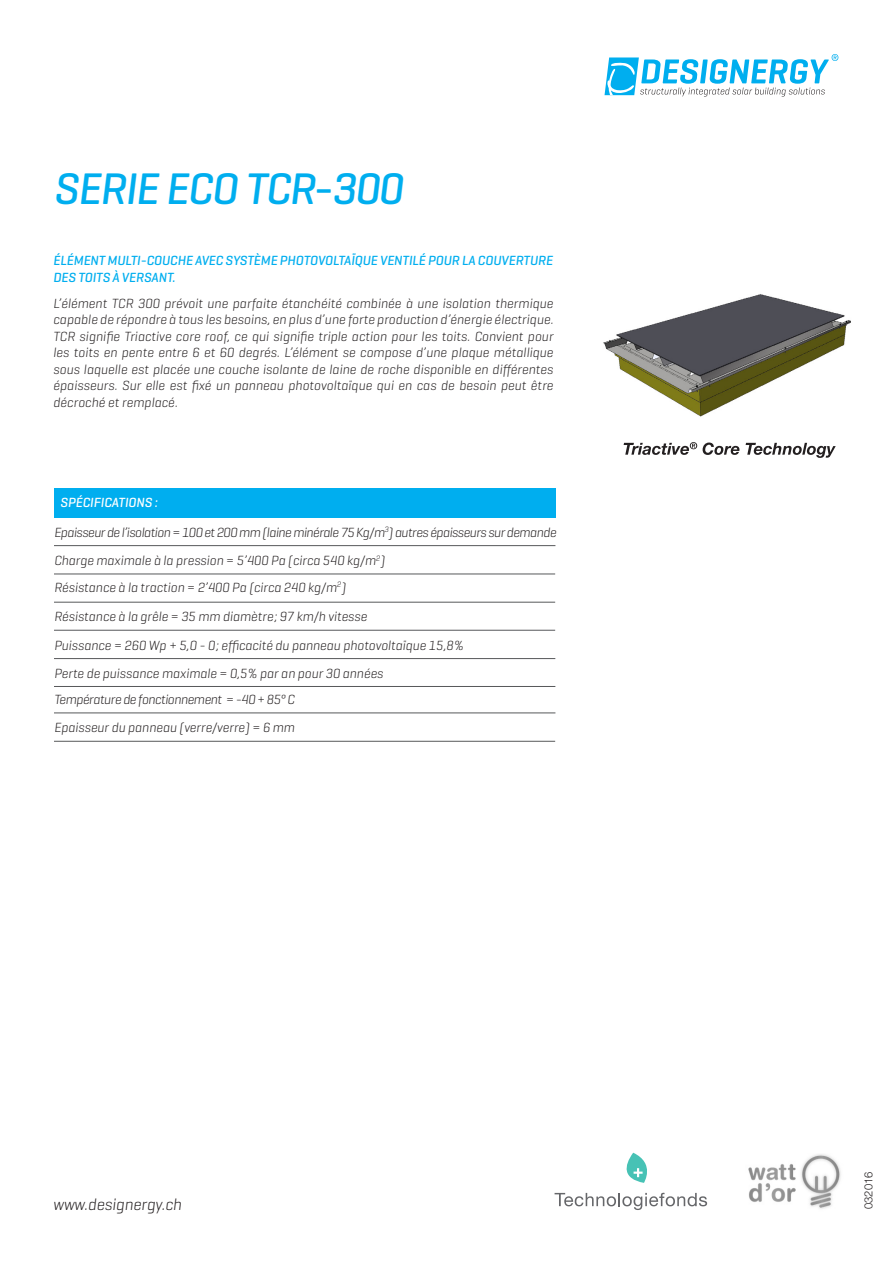
<style>
.page{position:relative;width:893px;height:1263px;background:#fff}
.page>*{position:absolute;margin:0;border:0;box-sizing:border-box;transform-origin:0 0}
.t1{font:italic 500 45px "Geogrotesque";letter-spacing:-.03em;color:#00aeef}
.t2{font:italic 300 16.5px "Geogrotesque";color:#231f20}
.t3{font:italic 300 13.5px/16.5px "Geogrotesque";color:#231f20;text-align:justify}
.t4{font:italic 500 13.5px/16.5px "Geogrotesque";letter-spacing:-.005em;color:#00aeef}
.t5{font:italic 300 13.5px "Geogrotesque";letter-spacing:-.035em;color:#231f20}
.t6{font:italic 300 13.5px "Geogrotesque";letter-spacing:-.03em;color:#231f20}
.t7{font:italic 500 13.5px "Geogrotesque";color:#fff}
.t8{font:300 11.25px "Helvetica Neue LT Std";letter-spacing:-.005em;color:#231f20}
</style>
<div class="page">
<svg style="left:604px;top:54px;width:234px;height:42px"></svg>
<svg style="left:624px;top:442px;width:73px;height:13px"></svg>
<svg style="left:703px;top:442px;width:36px;height:13px"></svg>
<svg style="left:746px;top:443px;width:90px;height:15px"></svg>
<div style="left:54px;top:488px;width:501px;height:30px;background:#00aeef"></div>
<hr style="left:54px;top:545px;width:501px;height:1px;background:#57585a">
<hr style="left:54px;top:574px;width:501px;height:1px;background:#57585a">
<hr style="left:54px;top:602px;width:501px;height:1px;background:#57585a">
<hr style="left:54px;top:630px;width:501px;height:1px;background:#57585a">
<hr style="left:54px;top:658px;width:501px;height:1px;background:#57585a">
<img style="left:603px;top:294px;width:248px;height:123px">
<img style="left:748px;top:1154px;width:93px;height:55px">
<hr style="left:54px;top:713px;width:501px;height:1px;background:#57585a">
<hr style="left:54px;top:686px;width:501px;height:1px;background:#57585a">
<hr style="left:54px;top:741px;width:501px;height:1px;background:#57585a">
<svg style="left:555px;top:1193px;width:152px;height:17px"></svg>
<svg style="left:626px;top:1153px;width:21px;height:30px"></svg>
<p class="t1" style="left:53px;top:160px;width:351px">SERIE ECO TCR-300</p>
<p class="t4" style="left:53px;top:252px;width:501px">ÉLÉMENT MULTI-COUCHE AVEC SYSTÈME PHOTOVOLTAÏQUE VENTILÉ POUR LA COUVERTURE<br>DES TOITS À VERSANT.</p>
<p class="t3" style="left:53px;top:294px;width:502px">L’élément TCR 300 prévoit une parfaite étanchéité combinée à une isolation thermique capable de répondre à tous les besoins, en plus d’une forte production d’énergie électrique.<br>TCR signifie Triactive core roof, ce qui signifie triple action pour les toits. Convient pour les toits en pente entre 6 et 60 degrés. L’élément se compose d’une plaque métallique sous laquelle est placée une couche isolante de laine de roche disponible en différentes épaisseurs. Sur elle est fixé un panneau photovoltaïque qui en cas de besoin peut être décroché et remplacé.</p>
<p class="t7" style="left:60px;top:494px;width:99px">SPÉCIFICATIONS :</p>
<p class="t5" style="left:54px;top:524px;width:504px">Epaisseur de l’isolation = 100 et 200 mm (laine minérale 75 Kg/m<sup>3</sup>) autres épaisseurs sur demande</p>
<p class="t3" style="left:54px;top:552px;width:332px">Charge maximale à la pression = 5’400 Pa (circa 540 kg/m<sup>2</sup>)</p>
<p class="t3" style="left:54px;top:578px;width:293px">Résistance à la traction = 2’400 Pa (circa 240 kg/m<sup>2</sup>)</p>
<p class="t3" style="left:54px;top:608px;width:315px">Résistance à la grêle = 35 mm diamètre; 97 km/h vitesse</p>
<p class="t3" style="left:54px;top:636px;width:411px">Puissance = 260 Wp + 5,0 - 0; efficacité du panneau photovoltaïque 15,8%</p>
<p class="t3" style="left:54px;top:664px;width:331px">Perte de puissance maximale = 0,5% par an pour 30 années</p>
<p class="t6" style="left:54px;top:691px;width:242px">Température de fonctionnement = -40 + 85° C</p>
<p class="t3" style="left:54px;top:719px;width:242px">Epaisseur du panneau (verre/verre) = 6 mm</p>
<p class="t2" style="left:53px;top:1194px;width:130px">www.designergy.ch</p>
<p class="t8" style="left:862px;top:1209px;width:39px;rotate:-90deg">032016</p>
</div>
